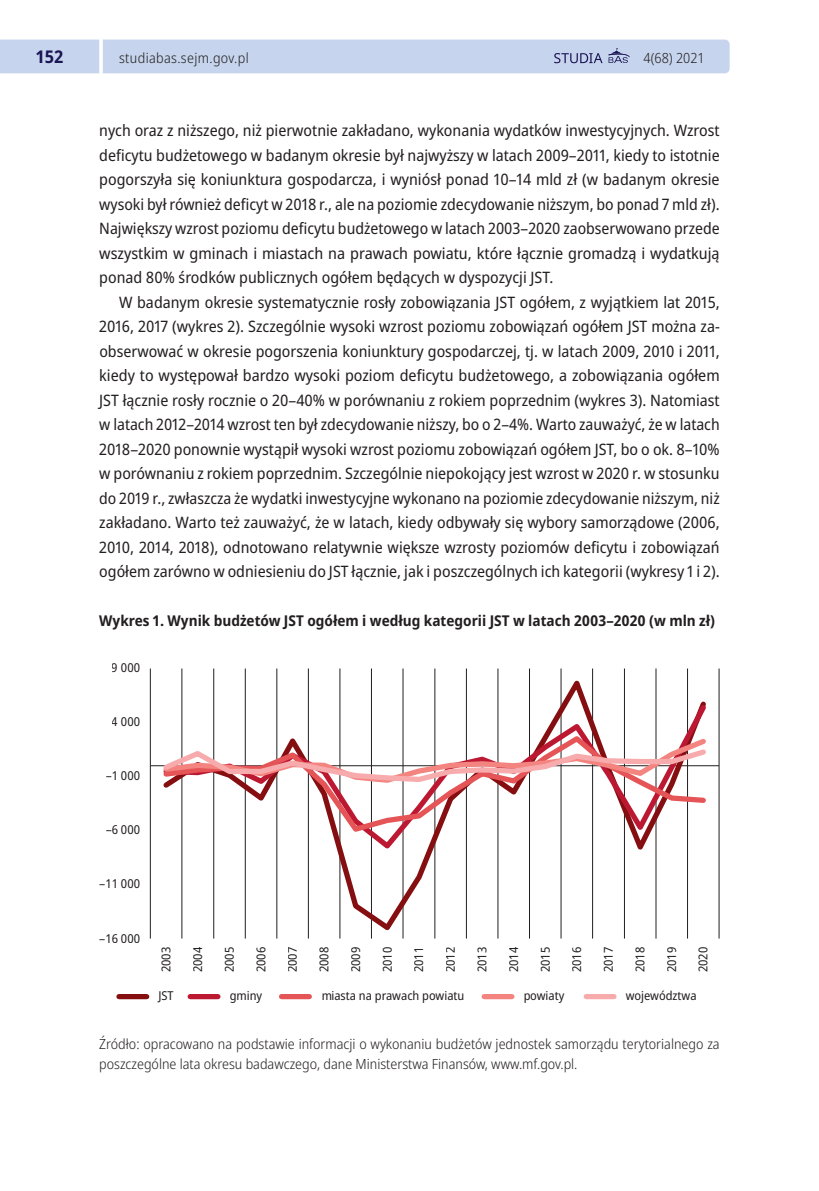
<style>
.page{position:relative;width:819px;height:1191px;background:#fff}
.page>*{position:absolute;margin:0;border:0;box-sizing:border-box;transform-origin:0 0}
.t1{font:700 semi-condensed 17.5px "Noto Sans";color:#1b1455}
.t2{font:semi-condensed 15.75px/24.5px "Noto Sans";color:#231f20;text-align:justify}
.t3{font:700 semi-condensed 14.88px "Noto Sans";color:#231f20}
.t4{font:300 semi-condensed 14px/20.5px "Noto Sans";color:#231f20}
.t5{font:300 semi-condensed 14px "Noto Sans";letter-spacing:.025em;color:#231f20}
.t6{font:semi-condensed 12.25px "Noto Sans";color:#231f20}
</style>
<div class="page">
<div style="left:0;top:40px;width:729px;height:33px;background:#c6d5ed"></div>
<hr style="left:99px;top:0;width:4px;height:112px;background:#fff">
<hr style="left:718px;top:668px;width:1px;height:270px;background:#231f20">
<hr style="left:687px;top:668px;width:1px;height:270px;background:#231f20">
<hr style="left:655px;top:668px;width:1px;height:270px;background:#231f20">
<hr style="left:624px;top:668px;width:1px;height:270px;background:#231f20">
<hr style="left:592px;top:668px;width:1px;height:270px;background:#231f20">
<hr style="left:560px;top:668px;width:1px;height:270px;background:#231f20">
<hr style="left:529px;top:668px;width:1px;height:270px;background:#231f20">
<hr style="left:497px;top:668px;width:1px;height:270px;background:#231f20">
<hr style="left:466px;top:668px;width:1px;height:270px;background:#231f20">
<hr style="left:434px;top:668px;width:1px;height:270px;background:#231f20">
<hr style="left:402px;top:668px;width:1px;height:270px;background:#231f20">
<hr style="left:371px;top:668px;width:1px;height:270px;background:#231f20">
<hr style="left:339px;top:668px;width:1px;height:270px;background:#231f20">
<hr style="left:308px;top:668px;width:1px;height:270px;background:#231f20">
<hr style="left:276px;top:668px;width:1px;height:270px;background:#231f20">
<hr style="left:245px;top:668px;width:1px;height:270px;background:#231f20">
<hr style="left:213px;top:668px;width:1px;height:270px;background:#231f20">
<hr style="left:181px;top:668px;width:1px;height:270px;background:#231f20">
<hr style="left:150px;top:668px;width:1px;height:270px;background:#231f20">
<hr style="left:150px;top:765px;width:569px;height:1px;background:#231f20">
<svg style="left:181px;top:671px;width:476px;height:264px"></svg>
<svg style="left:181px;top:700px;width:525px;height:153px"></svg>
<svg style="left:163px;top:732px;width:543px;height:103px"></svg>
<svg style="left:159px;top:734px;width:551px;height:51px"></svg>
<div style="left:119px;top:994px;width:28px;height:5px;background:#850e11"></div>
<div style="left:190px;top:994px;width:28px;height:5px;background:#bd1832"></div>
<div style="left:281px;top:994px;width:28px;height:5px;background:#e55557"></div>
<div style="left:484px;top:994px;width:28px;height:5px;background:#f38480"></div>
<div style="left:586px;top:994px;width:28px;height:5px;background:#f8abad"></div>
<p class="t1" style="left:36px;top:44px;width:30px">152</p>
<p class="t5" style="left:119px;top:48px;width:131px">studiabas.sejm.gov.pl</p>
<p class="t4" style="left:643px;top:48px;width:63px">4(68) 2021</p>
<p class="t2" style="left:99px;top:119px;width:622px">nych oraz z niższego, niż pierwotnie zakładano, wykonania wydatków inwestycyjnych. Wzrost deficytu budżetowego w badanym okresie był najwyższy w latach 2009–2011, kiedy to istotnie pogorszyła się koniunktura gospodarcza, i wyniósł ponad 10–14 mld zł (w badanym okresie wysoki był również deficyt w 2018 r., ale na poziomie zdecydowanie niższym, bo ponad 7 mld zł).<br>Największy wzrost poziomu deficytu budżetowego w latach 2003–2020 zaobserwowano przede wszystkim w gminach i miastach na prawach powiatu, które łącznie gromadzą i wydatkują ponad 80% środków publicznych ogółem będących w dyspozycji JST.</p>
<p class="t2" style="left:99px;top:290px;width:622px;text-indent:20px">W badanym okresie systematycznie rosły zobowiązania JST ogółem, z wyjątkiem lat 2015, 2016, 2017 (wykres 2). Szczególnie wysoki wzrost poziomu zobowiązań ogółem JST można za&shy;obserwować w okresie pogorszenia koniunktury gospodarczej, tj. w latach 2009, 2010 i 2011, kiedy to występował bardzo wysoki poziom deficytu budżetowego, a zobowiązania ogółem JST łącznie rosły rocznie o 20–40% w porównaniu z rokiem poprzednim (wykres 3). Natomiast w latach 2012–2014 wzrost ten był zdecydowanie niższy, bo o 2–4%. Warto zauważyć, że w latach 2018–2020 ponownie wystąpił wysoki wzrost poziomu zobowiązań ogółem JST, bo o ok. 8–10% w porównaniu z rokiem poprzednim. Szczególnie niepokojący jest wzrost w 2020 r. w stosunku do 2019 r., zwłaszcza że wydatki inwestycyjne wykonano na poziomie zdecydowanie niższym, niż zakładano. Warto też zauważyć, że w latach, kiedy odbywały się wybory samorządowe (2006, 2010, 2014, 2018), odnotowano relatywnie większe wzrosty poziomów deficytu i zobowiązań ogółem zarówno w odniesieniu do JST łącznie, jak i poszczególnych ich kategorii (wykresy 1 i 2).</p>
<p class="t3" style="left:99px;top:610px;width:617px">Wykres 1. Wynik budżetów JST ogółem i według kategorii JST w latach 2003–2020 (w mln zł)</p>
<p class="t6" style="left:112px;top:659px;width:30px">9 000</p>
<p class="t6" style="left:112px;top:713px;width:30px">4 000</p>
<p class="t6" style="left:106px;top:767px;width:36px">–1 000</p>
<p class="t6" style="left:106px;top:821px;width:36px">–6 000</p>
<p class="t6" style="left:99px;top:875px;width:42px">–11 000</p>
<p class="t6" style="left:99px;top:929px;width:42px">–16 000</p>
<p class="t6" style="left:157px;top:972px;width:27px;rotate:-90deg">2003</p>
<p class="t6" style="left:189px;top:972px;width:27px;rotate:-90deg">2004</p>
<p class="t6" style="left:221px;top:972px;width:27px;rotate:-90deg">2005</p>
<p class="t6" style="left:252px;top:972px;width:27px;rotate:-90deg">2006</p>
<p class="t6" style="left:284px;top:972px;width:27px;rotate:-90deg">2007</p>
<p class="t6" style="left:315px;top:972px;width:27px;rotate:-90deg">2008</p>
<p class="t6" style="left:347px;top:972px;width:27px;rotate:-90deg">2009</p>
<p class="t6" style="left:378px;top:972px;width:27px;rotate:-90deg">2010</p>
<p class="t6" style="left:410px;top:972px;width:27px;rotate:-90deg">2011</p>
<p class="t6" style="left:442px;top:972px;width:27px;rotate:-90deg">2012</p>
<p class="t6" style="left:473px;top:972px;width:27px;rotate:-90deg">2013</p>
<p class="t6" style="left:505px;top:972px;width:27px;rotate:-90deg">2014</p>
<p class="t6" style="left:536px;top:972px;width:27px;rotate:-90deg">2015</p>
<p class="t6" style="left:568px;top:972px;width:27px;rotate:-90deg">2016</p>
<p class="t6" style="left:599px;top:972px;width:27px;rotate:-90deg">2017</p>
<p class="t6" style="left:631px;top:972px;width:27px;rotate:-90deg">2018</p>
<p class="t6" style="left:663px;top:972px;width:27px;rotate:-90deg">2019</p>
<p class="t6" style="left:694px;top:972px;width:27px;rotate:-90deg">2020</p>
<p class="t6" style="left:158px;top:987px;width:17px">JST</p>
<p class="t6" style="left:229px;top:987px;width:34px">gminy</p>
<p class="t6" style="left:321px;top:987px;width:145px">miasta na prawach powiatu</p>
<p class="t6" style="left:523px;top:987px;width:42px">powiaty</p>
<p class="t6" style="left:625px;top:987px;width:72px">województwa</p>
<p class="t4" style="left:99px;top:1034px;width:622px">Źródło: opracowano na podstawie informacji o wykonaniu budżetów jednostek samorządu terytorialnego za poszczególne lata okresu badawczego, dane Ministerstwa Finansów, www.mf.gov.pl.</p>
</div>
